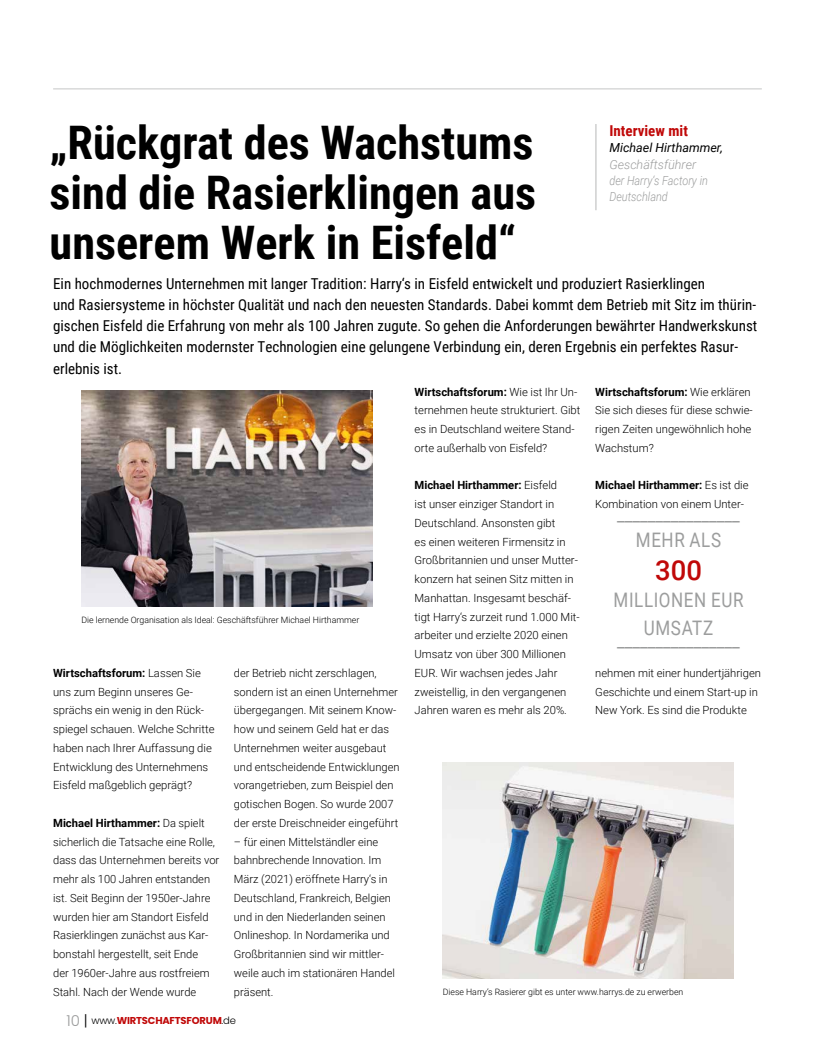
<style>
.page{position:relative;width:815px;height:1063px;background:#fff}
.page>*{position:absolute;margin:0;border:0;box-sizing:border-box;transform-origin:0 0}
.t1{font:700 46.25px/50px "Roboto Condensed";color:#000;text-align:justify}
.t2{font:500 27.5px "Roboto";color:#c00808}
.t3{font:20px/26.9px "Roboto";letter-spacing:.035em;color:#9c9d9d;text-align:center;scale:.85 1}
.t4{font:15px/21.2px "Roboto Condensed";color:#000}
.t5{font:700 15px "Roboto Condensed";color:#c00808}
.t6{font:italic 300 12.5px/16.2px "Roboto";color:#9c9d9d}
.t7{font:italic 12.5px "Roboto";color:#000}
.t8{font:300 11.25px/18.8px "Roboto";color:#000}
.t9{font:700 10px "Poppins";letter-spacing:-.02em;color:#c00808}
.t10{font:300 8.75px "Roboto";color:#000}
.s1{font-weight:700}
.s2{font-weight:300;font-size:15px;color:#9c9d9d}
.s3{font-weight:300;font-size:15px;color:#000}
.s4{font-weight:300;color:#000}
</style>
<div class="page">
<hr style="left:53px;top:89px;width:709px;height:1px;background:#c5c6c6">
<img style="left:81px;top:391px;width:291px;height:216px">
<hr style="left:595px;top:124px;width:2px;height:86px;background:#c5c6c6">
<img style="left:443px;top:763px;width:290px;height:216px">
<h1 class="t1" style="left:50px;top:116px;width:488px">„Rückgrat des Wachstums sind die Rasierklingen aus unserem Werk in Eisfeld“</h1>
<p class="t4" style="left:53px;top:272px;width:706px">Ein hochmodernes Unternehmen mit langer Tradition: Harry‘s in Eisfeld entwickelt und produziert Rasierklingen<br>und Rasiersysteme in höchster Qualität und nach den neuesten Standards. Dabei kommt dem Betrieb mit Sitz im thürin&shy;gischen Eisfeld die Erfahrung von mehr als 100 Jahren zugute. So gehen die Anforderungen bewährter Handwerkskunst und die Möglichkeiten modernster Technologien eine gelungene Verbindung ein, deren Ergebnis ein perfektes Rasur&shy;erlebnis ist.</p>
<h3 class="t5" style="left:609px;top:120px;width:80px">Interview mit</h3>
<p class="t7" style="left:609px;top:139px;width:115px">Michael Hirthammer,</p>
<p class="t6" style="left:609px;top:156px;width:100px">Geschäftsführer der Harry‘s Factory in<br>Deutschland</p>
<p class="t10" style="left:81px;top:614px;width:279px">Die lernende Organisation als Ideal: Geschäftsführer Michael Hirthammer</p>
<p class="t8" style="left:53px;top:663px;width:163px"><span class="s1">Wirtschaftsforum:</span> Lassen Sie uns zum Beginn unseres Ge&shy;sprächs ein wenig in den Rück&shy;spiegel schauen. Welche Schritte haben nach Ihrer Auffassung die<br>Entwicklung des Unternehmens<br>Eisfeld maßgeblich geprägt?</p>
<p class="t8" style="left:53px;top:813px;width:168px"><span class="s1">Michael Hirthammer:</span> Da spielt sicherlich die Tatsache eine Rolle, dass das Unternehmen bereits vor mehr als 100 Jahren entstanden ist. Seit Beginn der 1950er-Jahre wurden hier am Standort Eisfeld<br>Rasierklingen zunächst aus Kar&shy;bonstahl hergestellt, seit Ende<br>der 1960er-Jahre aus rostfreiem<br>Stahl. Nach der Wende wurde</p>
<p class="t8" style="left:234px;top:663px;width:167px">der Betrieb nicht zerschlagen, sondern ist an einen Unternehmer übergegangen. Mit seinem Know&shy;how und seinem Geld hat er das<br>Unternehmen weiter ausgebaut und entscheidende Entwicklungen vorangetrieben, zum Beispiel den gotischen Bogen. So wurde 2007 der erste Dreischneider eingeführt</p>
<p class="t8" style="left:234px;top:832px;width:163px">– für einen Mittelständler eine bahnbrechende Innovation. Im<br>März (2021) eröffnete Harry‘s in<br>Deutschland, Frankreich, Belgien und in den Niederlanden seinen<br>Onlineshop. In Nordamerika und<br>Großbritannien sind wir mittler&shy;weile auch im stationären Handel präsent.</p>
<p class="t9" style="left:67px;top:1015px;width:171px"><span class="s2">10</span> <span class="s3">|</span> <span class="s4">www.</span>WIRTSCHAFTSFORUM<span class="s4">.de</span></p>
<p class="t8" style="left:415px;top:382px;width:167px"><span class="s1">Wirtschaftsforum:</span> Wie ist Ihr Un&shy;ternehmen heute strukturiert. Gibt es in Deutschland weitere Stand&shy;orte außerhalb von Eisfeld?</p>
<p class="t8" style="left:415px;top:476px;width:167px"><span class="s1">Michael Hirthammer:</span> Eisfeld<br>ist unser einziger Standort in<br>Deutschland. Ansonsten gibt<br>es einen weiteren Firmensitz in<br>Großbritannien und unser Mutter&shy;konzern hat seinen Sitz mitten in<br>Manhattan. Insgesamt beschäf&shy;tigt Harry‘s zurzeit rund 1.000 Mit&shy;arbeiter und erzielte 2020 einen<br>Umsatz von über 300 Millionen<br>EUR. Wir wachsen jedes Jahr zweistellig, in den vergangenen<br>Jahren waren es mehr als 20%.</p>
<p class="t8" style="left:595px;top:382px;width:159px"><span class="s1">Wirtschaftsforum:</span> Wie erklären<br>Sie sich dieses für diese schwie&shy;rigen Zeiten ungewöhnlich hohe<br>Wachstum?</p>
<p class="t8" style="left:595px;top:476px;width:155px"><span class="s1">Michael Hirthammer:</span> Es ist die<br>Kombination von einem Unter-</p>
<h3 class="t3" style="left:617px;top:499px;width:146px">________________<br>MEHR ALS</h3>
<h2 class="t2" style="left:655px;top:551px;width:48px">300</h2>
<h3 class="t3" style="left:614px;top:586px;width:154px;line-height:27.5px">MILLIONEN EUR<br>UMSATZ</h3>
<h3 class="t3" style="left:617px;top:626px;width:146px">________________</h3>
<p class="t8" style="left:595px;top:663px;width:167px">nehmen mit einer hundertjährigen<br>Geschichte und einem Start-up in<br>New York. Es sind die Produkte</p>
<p class="t10" style="left:443px;top:986px;width:242px">Diese Harry‘s Rasierer gibt es unter www.harrys.de zu erwerben</p>
</div>
